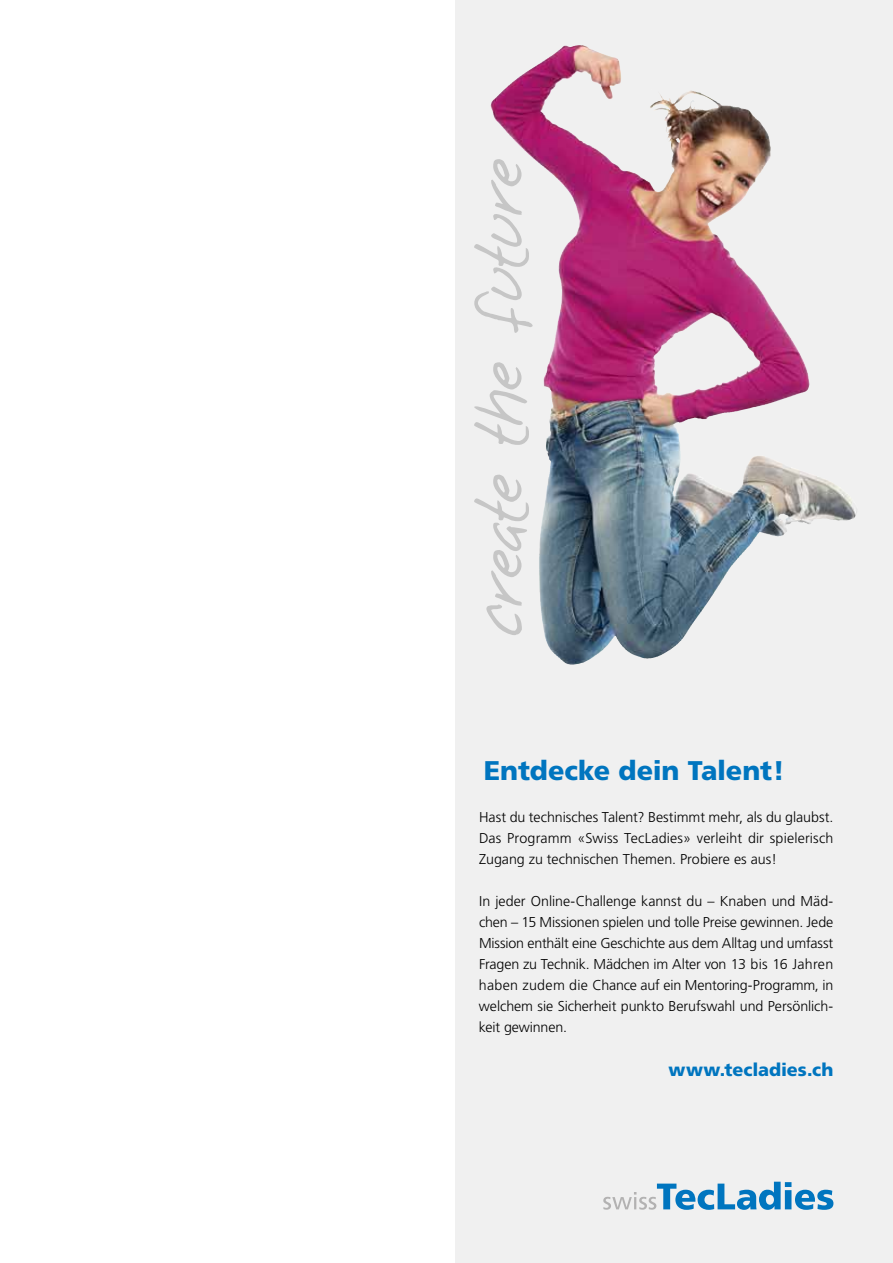
<style>
.page{position:relative;width:893px;height:1263px;background:#fff}
.page>*{position:absolute;margin:0;border:0;box-sizing:border-box;transform-origin:0 0}
.t1{font:58.95px "Notepad";letter-spacing:-.055em;color:#c6c6c6}
.t2{font:900 27px "Frutiger CE";letter-spacing:-.005em;color:#0075bf}
.t3{font:900 18px "Frutiger CE";letter-spacing:-.005em;color:#0075bf}
.t4{font:300 14.25px/21px "Frutiger CE";letter-spacing:-.005em;color:#000;text-align:justify}
</style>
<div class="page">
<svg style="left:455px;top:0;width:438px;height:1263px;fill:#f0f0f0"></svg>
<img style="left:490px;top:46px;width:84px;height:103px">
<svg style="left:603px;top:1182px;width:230px;height:28px"></svg>
<h1 class="t1" style="left:474px;top:635px;width:478px;rotate:-90deg">create the future</h1>
<h2 class="t2" style="left:484px;top:755px;width:303px">Entdecke dein Talent!</h2>
<p class="t4" style="left:479px;top:807px;width:356px">Hast du technisches Talent? Bestimmt mehr, als du glaubst.<br>Das Programm «Swiss TecLadies» verleiht dir spielerisch Zugang zu technischen Themen. Probiere es aus!</p>
<p class="t4" style="left:479px;top:891px;width:356px">In jeder Online-Challenge kannst du – Knaben und Mäd&shy;chen – 15 Missionen spielen und tolle Preise gewinnen. Jede Mission enthält eine Geschichte aus dem Alltag und umfasst Fragen zu Technik. Mädchen im Alter von 13 bis 16 Jahren haben zudem die Chance auf ein Mentoring-Programm, in welchem sie Sicherheit punkto Berufswahl und Persönlich&shy;keit gewinnen.</p>
<p class="t3" style="left:669px;top:1059px;width:166px">www.tecladies.ch</p>
</div>
